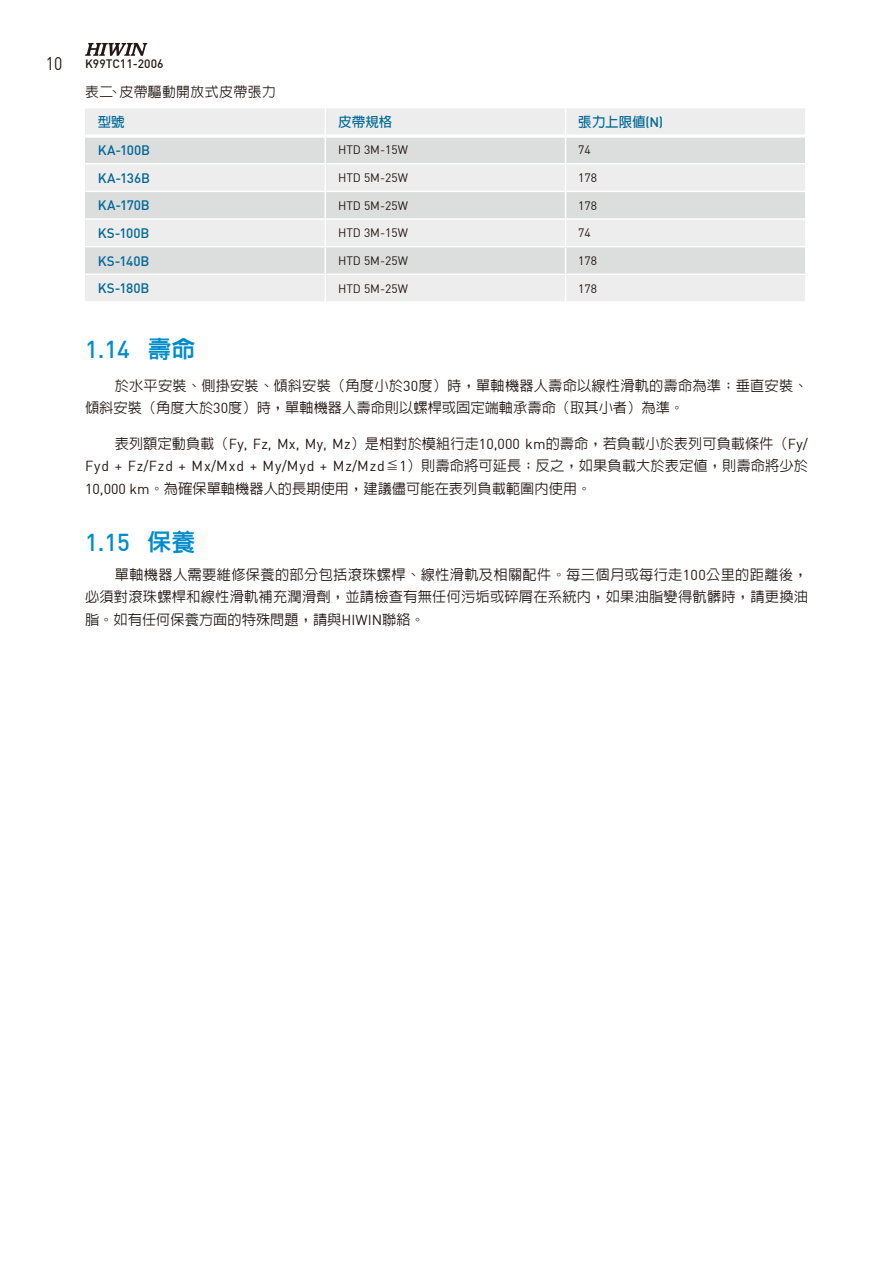
<style>
.page{position:relative;width:893px;height:1263px;background:#fff}
.page>*{position:absolute;margin:0;border:0;box-sizing:border-box;transform-origin:0 0}
.t1{font:500 24px "DIN";color:#008dcb}
.t2{font:18px "DIN";color:#221815;scale:.88 1}
.t3{font:500 14.25px/22.5px "Lin Gothic";color:#221815}
.t4{font:14.25px "DIN";letter-spacing:.065em;color:#221815}
.t5{font:500 13.8px "Lin Gothic";letter-spacing:.035em;color:#221815}
.t6{font:500 13.5px "DIN";letter-spacing:-.005em;color:#006896}
.t7{font:700 13.5px "Lin Gothic";color:#006896}
.t8{font:12px "DIN";color:#221815}
.t9{font:500 12px "DIN";color:#221815}
.s1{font-family:"DIN";font-weight:500}
.s2{font-family:"Lin Gothic Extra";font-weight:400}
.s3{font-family:"DIN";font-weight:400}
.s4{font-family:"Lin Gothic";font-weight:500}
</style>
<div class="page">
<svg style="left:85px;top:43px;width:62px;height:13px"></svg>
<div style="left:85px;top:108px;width:720px;height:193px;background:#ededed"></div>
<svg style="left:85px;top:138px;width:720px;height:136px;background:#e3e3e3"></svg>
<hr style="left:85px;top:134px;width:240px;height:4px;background:#fff">
<hr style="left:325px;top:134px;width:241px;height:4px;background:#fff">
<hr style="left:566px;top:134px;width:239px;height:4px;background:#fff">
<hr style="left:85px;top:163px;width:240px;height:1px;background:#fff">
<hr style="left:325px;top:163px;width:241px;height:1px;background:#fff">
<hr style="left:566px;top:163px;width:240px;height:1px;background:#fff">
<hr style="left:85px;top:191px;width:240px;height:1px;background:#fff">
<hr style="left:325px;top:191px;width:241px;height:1px;background:#fff">
<hr style="left:566px;top:191px;width:240px;height:1px;background:#fff">
<hr style="left:85px;top:218px;width:240px;height:2px;background:#fff">
<hr style="left:325px;top:218px;width:241px;height:2px;background:#fff">
<hr style="left:566px;top:218px;width:240px;height:2px;background:#fff">
<hr style="left:85px;top:246px;width:240px;height:1px;background:#fff">
<hr style="left:325px;top:246px;width:241px;height:1px;background:#fff">
<hr style="left:566px;top:246px;width:240px;height:1px;background:#fff">
<hr style="left:85px;top:274px;width:240px;height:1px;background:#fff">
<hr style="left:325px;top:274px;width:241px;height:1px;background:#fff">
<hr style="left:566px;top:274px;width:240px;height:1px;background:#fff">
<svg style="left:325px;top:108px;width:1px;height:193px"></svg>
<svg style="left:565px;top:108px;width:1px;height:193px"></svg>
<p class="t2" style="left:46px;top:52px;width:20px">10</p>
<p class="t9" style="left:85px;top:56px;width:80px">K99TC11-2006</p>
<p class="t5" style="left:85px;top:85px;width:193px">表二、皮帶驅動開放式皮帶張力</p>
<p class="t7" style="left:98px;top:115px;width:28px">型號</p>
<p class="t7" style="left:338px;top:115px;width:56px">皮帶規格</p>
<p class="t7" style="left:578px;top:115px;width:86px">張力上限值<span class="s1">(N)</span></p>
<p class="t6" style="left:98px;top:141px;width:54px">KA-100B</p>
<p class="t8" style="left:338px;top:143px;width:71px">HTD 3M-15W</p>
<p class="t8" style="left:578px;top:143px;width:14px">74</p>
<p class="t6" style="left:98px;top:169px;width:54px">KA-136B</p>
<p class="t8" style="left:338px;top:170px;width:71px">HTD 5M-25W</p>
<p class="t8" style="left:578px;top:170px;width:20px">178</p>
<p class="t6" style="left:98px;top:197px;width:54px">KA-170B</p>
<p class="t8" style="left:338px;top:198px;width:71px">HTD 5M-25W</p>
<p class="t8" style="left:578px;top:198px;width:20px">178</p>
<p class="t6" style="left:98px;top:224px;width:53px">KS-100B</p>
<p class="t8" style="left:338px;top:226px;width:71px">HTD 3M-15W</p>
<p class="t8" style="left:578px;top:226px;width:14px">74</p>
<p class="t6" style="left:98px;top:252px;width:53px">KS-140B</p>
<p class="t8" style="left:338px;top:253px;width:71px">HTD 5M-25W</p>
<p class="t8" style="left:578px;top:253px;width:20px">178</p>
<p class="t6" style="left:98px;top:280px;width:53px">KS-180B</p>
<p class="t8" style="left:338px;top:281px;width:71px">HTD 5M-25W</p>
<p class="t8" style="left:578px;top:281px;width:20px">178</p>
<h1 class="t1" style="left:85px;top:334px;width:112px">1.14 <span class="s2">壽命</span></h1>
<p class="t3" style="left:85px;top:374px;width:724px;text-indent:30px">於水平安裝、側掛安裝、傾斜安裝（角度小於<span class="s3">30</span>度）時，單軸機器人壽命以線性滑軌的壽命為準；垂直安裝、傾斜安裝（角度大於<span class="s3">30</span>度）時，單軸機器人壽命則以螺桿或固定端軸承壽命（取其小者）為準。</p>
<p class="t3" style="left:115px;top:432px;width:695px">表列額定動負載（<span class="s3">Fy, Fz, Mx, My, Mz</span>）是相對於模組行走<span class="s3">10,000 km</span>的壽命，若負載小於表列可負載條件（<span class="s3">Fy/</span></p>
<p class="t4" style="left:85px;top:457px;width:724px">Fyd + Fz/Fzd + Mx/Mxd + My/Myd + Mz/Mzd<span class="s4">≦</span>1<span class="s4">）則壽命將可延長；反之，如果負載大於表定值，則壽命將少於</span></p>
<p class="t3" style="left:85px;top:477px;width:508px"><span class="s3">10,000 km</span>。為確保單軸機器人的長期使用，建議儘可能在表列負載範圍內使用。</p>
<h1 class="t1" style="left:85px;top:526px;width:112px">1.15 <span class="s2">保養</span></h1>
<p class="t3" style="left:85px;top:563px;width:724px;text-align:justify;text-indent:30px">單軸機器人需要維修保養的部分包括滾珠螺桿、線性滑軌及相關配件。每三個月或每行走<span class="s3">100</span>公里的距離後，必須對滾珠螺桿和線性滑軌補充潤滑劑，並請檢查有無任何污垢或碎屑在系統內，如果油脂變得骯髒時，請更換油脂。如有任何保養方面的特殊問題，請與<span class="s3">HIWIN</span>聯絡。</p>
</div>
